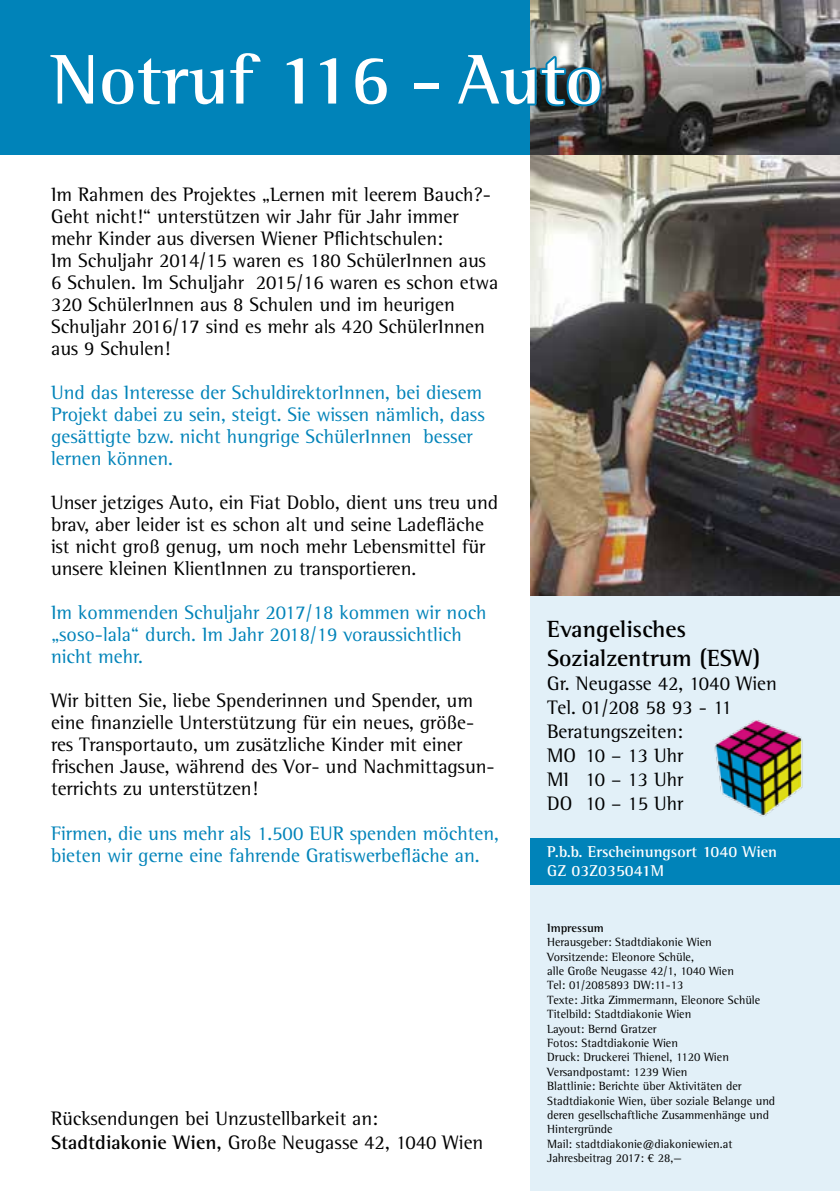
<style>
.page{position:relative;width:840px;height:1191px;background:#fff}
.page>*{position:absolute;margin:0;border:0;box-sizing:border-box;transform-origin:0 0}
.t1{font:700 72px "Rotis Semi Serif Std";color:#fff}
.t2{font:700 24px/28.8px "Rotis Semi Serif Std";color:#000}
.t3{font:20px/22px "Rotis Semi Serif Std";color:#000}
.t4{font:20px/22px "Rotis Semi Serif Std";color:#0083b9}
.t5{font:700 16px/19.2px "Rotis Semi Serif Std";color:#fff}
.t6{font:12.2px/14.4px "Rotis Semi Serif Std";color:#000}
.t7{font:700 12.2px "Rotis Semi Serif Std";color:#000}
.s1{font-weight:700}
</style>
<div class="page">
<div style="left:530px;top:156px;width:309px;height:1035px;background:#e2f0f8"></div>
<div style="left:530px;top:838px;width:309px;height:46px;background:#0083b9"></div>
<img style="left:714px;top:720px;width:89px;height:97px">
<div style="left:0;top:0;width:839px;height:155px;background:#0083b9"></div>
<img style="left:530px;top:0;width:309px;height:595px">
<svg style="left:530px;top:49px;width:73px;height:60px"></svg>
<h1 class="t1" style="left:51px;top:36px;width:553px">Notruf 116 - Auto</h1>
<p class="t3" style="left:51px;top:183px;width:448px">Im Rahmen des Projektes „Lernen mit leerem Bauch?- Geht nicht!“ unterstützen wir Jahr für Jahr immer mehr Kinder aus diversen Wiener Pflichtschulen:<br>Im Schuljahr 2014/15 waren es 180 SchülerInnen aus 6 Schulen. Im Schuljahr 2015/16 waren es schon etwa 320 SchülerInnen aus 8 Schulen und im heurigen Schuljahr 2016/17 sind es mehr als 420 SchülerInnen aus 9 Schulen!</p>
<p class="t4" style="left:51px;top:381px;width:435px">Und das Interesse der SchuldirektorInnen, bei diesem Projekt dabei zu sein, steigt. Sie wissen nämlich, dass gesättigte bzw. nicht hungrige SchülerInnen besser lernen können.</p>
<p class="t3" style="left:51px;top:491px;width:448px">Unser jetziges Auto, ein Fiat Doblo, dient uns treu und brav, aber leider ist es schon alt und seine Ladefläche ist nicht groß genug, um noch mehr Lebensmittel für unsere kleinen KlientInnen zu transportieren.</p>
<p class="t4" style="left:51px;top:601px;width:437px">Im kommenden Schuljahr 2017/18 kommen wir noch „soso-lala“ durch. Im Jahr 2018/19 voraussichtlich nicht mehr.</p>
<p class="t3" style="left:51px;top:689px;width:445px">Wir bitten Sie, liebe Spenderinnen und Spender, um eine finanzielle Unterstützung für ein neues, größe&shy;res Transportauto, um zusätzliche Kinder mit einer frischen Jause, während des Vor- und Nachmittagsun&shy;terrichts zu unterstützen!</p>
<p class="t4" style="left:51px;top:821px;width:449px">Firmen, die uns mehr als 1.500 EUR spenden möchten, bieten wir gerne eine fahrende Gratiswerbefläche an.</p>
<p class="t3" style="left:51px;top:1106px;width:433px;line-height:24px">Rücksendungen bei Unzustellbarkeit an:<br><span class="s1">Stadtdiakonie Wien,</span> Große Neugasse 42, 1040 Wien</p>
<p class="t2" style="left:547px;top:614px;width:215px">Evangelisches<br>Sozialzentrum (ESW)</p>
<p class="t3" style="left:547px;top:671px;width:231px;line-height:24px">Gr. Neugasse 42, 1040 Wien<br>Tel. 01/208 58 93 - 11<br>Beratungszeiten:<br>MO 10 – 13 Uhr<br>MI 10 – 13 Uhr<br>DO 10 – 15 Uhr</p>
<p class="t5" style="left:547px;top:842px;width:231px">P.b.b. Erscheinungsort 1040 Wien<br>GZ 03Z035041M</p>
<p class="t7" style="left:547px;top:920px;width:58px">Impressum</p>
<p class="t6" style="left:547px;top:935px;width:229px">Herausgeber: Stadtdiakonie Wien Vorsitzende: Eleonore Schüle,<br>alle Große Neugasse 42/1, 1040 Wien<br>Tel: 01/2085893 DW:11-13<br>Texte: Jitka Zimmermann, Eleonore Schüle Titelbild: Stadtdiakonie Wien<br>Layout: Bernd Gratzer<br>Fotos: Stadtdiakonie Wien<br>Druck: Druckerei Thienel, 1120 Wien Versandpostamt: 1239 Wien<br>Blattlinie: Berichte über Aktivitäten der Stadtdiakonie Wien, über soziale Belange und deren gesellschaftliche Zusammenhänge und Hintergründe<br>Mail: stadtdiakonie@diakoniewien.at Jahresbeitrag 2017: € 28,—</p>
</div>
